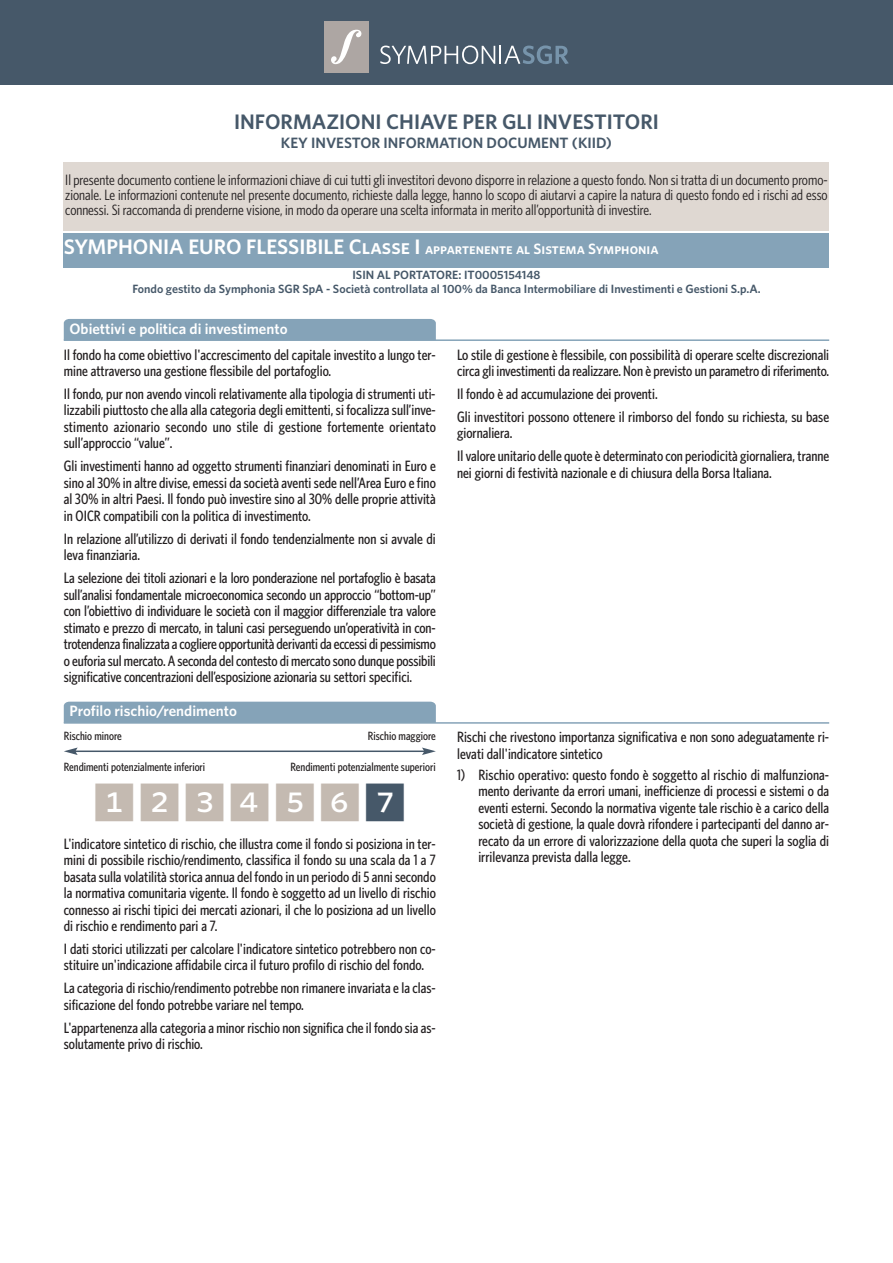
<style>
.page{position:relative;width:893px;height:1263px;background:#fff}
.page>*{position:absolute;margin:0;border:0;box-sizing:border-box;transform-origin:0 0}
.t1{font:45px "Whitney Index Black Square Md";color:#c4bab1}
.t2{font:21px "Whitney Semibold SC";color:#fff}
.t3{font:600 21px "Whitney";color:#465869}
.t4{font:500 15px/16.5px "Whitney Condensed";color:#231f20}
.t5{font:15px/15px "Whitney Condensed";color:#231f20;text-align:justify}
.t6{font:600 15px "Whitney";color:#fff}
.t7{font:600 15px "Whitney";color:#465869}
.t8{font:600 12px/14.4px "Whitney";color:#465869;text-align:center}
.t9{font:500 12px "Whitney Condensed";color:#231f20}
.s1{font-size:15px}
.s2{color:#465869}
</style>
<div class="page">
<div style="left:64px;top:234px;width:765px;height:34px;background:#85a3b8"></div>
<div style="left:64px;top:702px;width:372px;height:20px;background:#85a3b8"></div>
<hr style="left:64px;top:722px;width:765px;height:2px;background:#85a3b8">
<div style="left:64px;top:319px;width:372px;height:20px;background:#85a3b8"></div>
<hr style="left:64px;top:339px;width:765px;height:2px;background:#85a3b8">
<hr style="left:75px;top:750px;width:350px;height:2px;background:#465869">
<svg style="left:64px;top:747px;width:14px;height:8px"></svg>
<svg style="left:422px;top:747px;width:14px;height:8px"></svg>
<div style="left:64px;top:162px;width:765px;height:68px;background:#dfd8d2"></div>
<div style="left:0;top:0;width:893px;height:85px;background:#465869"></div>
<div style="left:324px;top:21px;width:44px;height:51px;background:#ada6a3"></div>
<svg style="left:331px;top:29px;width:31px;height:35px"></svg>
<svg style="left:380px;top:45px;width:189px;height:19px"></svg>
<h2 class="t3" style="left:234px;top:110px;width:426px">INFORMAZIONI CHIAVE PER GLI INVESTITORI</h2>
<p class="t7" style="left:281px;top:134px;width:333px">KEY INVESTOR INFORMATION DOCUMENT (KIID)</p>
<p class="t5" style="left:65px;top:173px;width:764px">Il presente documento contiene le informazioni chiave di cui tutti gli investitori devono disporre in relazione a questo fondo. Non si tratta di un documento promo&shy;zionale. Le informazioni contenute nel presente documento, richieste dalla legge, hanno lo scopo di aiutarvi a capire la natura di questo fondo ed i rischi ad esso connessi. Si raccomanda di prenderne visione, in modo da operare una scelta informata in merito all’opportunità di investire.</p>
<h2 class="t2" style="left:64px;top:235px;width:596px">SYMPHONIA EURO FLESSIBILE Classe I <span class="s1">appartenente al Sistema Symphonia</span></h2>
<p class="t8" style="left:132px;top:267px;width:630px">ISIN AL PORTATORE: IT0005154148<br>Fondo gestito da Symphonia SGR SpA - Società controllata al 100% da Banca Intermobiliare di Investimenti e Gestioni S.p.A.</p>
<p class="t6" style="left:70px;top:320px;width:220px">Obiettivi e politica di investimento</p>
<p class="t4" style="left:64px;top:346px;width:373px">Il fondo ha come obiettivo l'accrescimento del capitale investito a lungo ter&shy;mine attraverso una gestione flessibile del portafoglio.</p>
<p class="t4" style="left:64px;top:385px;width:374px;text-align:justify">Il fondo, pur non avendo vincoli relativamente alla tipologia di strumenti uti&shy;lizzabili piuttosto che alla alla categoria degli emittenti, si focalizza sull’inve&shy;stimento azionario secondo uno stile di gestione fortemente orientato sull’approccio “value”.</p>
<p class="t4" style="left:64px;top:458px;width:374px;text-align:justify">Gli investimenti hanno ad oggetto strumenti finanziari denominati in Euro e sino al 30% in altre divise, emessi da società aventi sede nell’Area Euro e fino al 30% in altri Paesi. Il fondo può investire sino al 30% delle proprie attività in OICR compatibili con la politica di investimento.</p>
<p class="t4" style="left:64px;top:530px;width:374px">In relazione all’utilizzo di derivati il fondo tendenzialmente non si avvale di leva finanziaria.</p>
<p class="t4" style="left:64px;top:570px;width:374px;text-align:justify">La selezione dei titoli azionari e la loro ponderazione nel portafoglio è basata sull’analisi fondamentale microeconomica secondo un approccio “bottom-up” con l’obiettivo di individuare le società con il maggior differenziale tra valore stimato e prezzo di mercato, in taluni casi perseguendo un’operatività in con&shy;trotendenzafinalizzataacogliere opportunità derivanti daeccessi di pessimismo o euforia sul mercato. A seconda del contesto di mercato sono dunque possibili significative concentrazioni dell’esposizione azionaria su settori specifici.</p>
<p class="t6" style="left:70px;top:702px;width:169px">Profilo rischio/rendimento</p>
<p class="t9" style="left:64px;top:729px;width:60px">Rischio minore</p>
<p class="t9" style="left:368px;top:729px;width:69px">Rischio maggiore</p>
<p class="t9" style="left:64px;top:760px;width:143px">Rendimenti potenzialmente inferiori</p>
<p class="t9" style="left:290px;top:760px;width:147px">Rendimenti potenzialmente superiori</p>
<h1 class="t1" style="left:92px;top:776px;width:317px">123456<span class="s2">7</span></h1>
<p class="t4" style="left:64px;top:835px;width:374px;text-align:justify">L'indicatore sintetico di rischio, che illustra come il fondo si posiziona in ter&shy;mini di possibile rischio/rendimento, classifica il fondo su una scala da 1 a 7 basata sulla volatilità storica annua del fondo in un periodo di 5 anni secondo la normativa comunitaria vigente. Il fondo è soggetto ad un livello di rischio connesso ai rischi tipici dei mercati azionari, il che lo posiziona ad un livello di rischio e rendimento pari a 7.</p>
<p class="t4" style="left:64px;top:940px;width:374px">I dati storici utilizzati per calcolare l'indicatore sintetico potrebbero non co&shy;stituire un'indicazione affidabile circa il futuro profilo di rischio del fondo.</p>
<p class="t4" style="left:64px;top:980px;width:374px">La categoria di rischio/rendimento potrebbe non rimanere invariata e la clas&shy;sificazione del fondo potrebbe variare nel tempo.</p>
<p class="t4" style="left:64px;top:1019px;width:374px">L'appartenenza alla categoria a minor rischio non significa che il fondo sia as&shy;solutamente privo di rischio.</p>
<p class="t4" style="left:457px;top:346px;width:374px">Lo stile di gestione è flessibile, con possibilità di operare scelte discrezionali circa gli investimenti da realizzare. Non è previsto un parametro di riferimento.</p>
<p class="t4" style="left:457px;top:382px;width:374px;line-height:23px">Il fondo è ad accumulazione dei proventi.<br>Gli investitori possono ottenere il rimborso del fondo su richiesta, su base</p>
<p class="t4" style="left:457px;top:422px;width:374px;line-height:23px">giornaliera.<br>Il valore unitario delle quote è determinato con periodicità giornaliera, tranne</p>
<p class="t4" style="left:457px;top:464px;width:316px">nei giorni di festività nazionale e di chiusura della Borsa Italiana.</p>
<p class="t4" style="left:457px;top:729px;width:374px">Rischi che rivestono importanza significativa e non sono adeguatamente ri&shy;levati dall'indicatore sintetico</p>
<p class="t4" style="left:478px;top:766px;width:352px;text-align:justify;text-indent:-21px">1) Rischio operativo: questo fondo è soggetto al rischio di malfunziona&shy;mento derivante da errori umani, inefficienze di processi e sistemi o da eventi esterni. Secondo la normativa vigente tale rischio è a carico della società di gestione, la quale dovrà rifondere i partecipanti del danno ar&shy;recato da un errore di valorizzazione della quota che superi la soglia di irrilevanza prevista dalla legge.</p>
</div>
